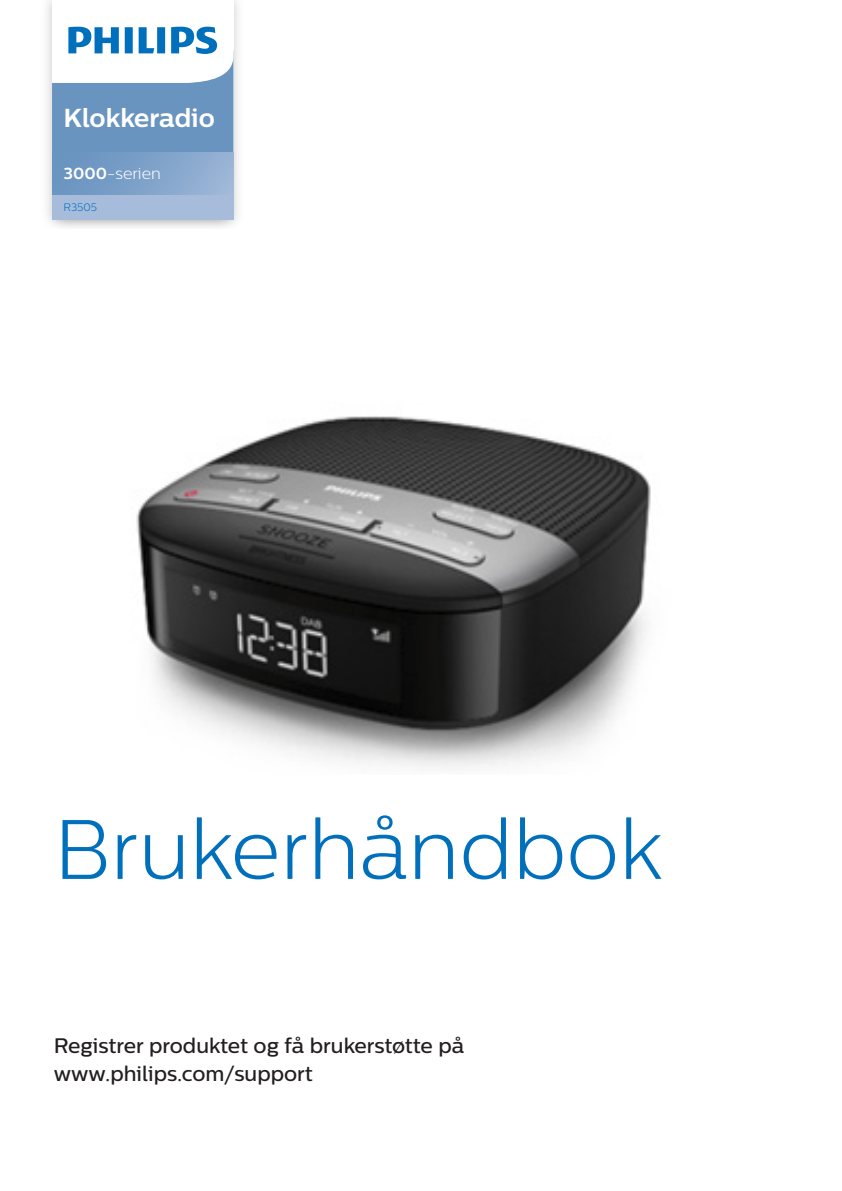
<style>
.page{position:relative;width:842px;height:1191px;background:#fff}
.page>*{position:absolute;margin:0;border:0;box-sizing:border-box;transform-origin:0 0}
.t1{font:300 84px "Centrale Sans";color:#0070bd}
.t2{font:700 26px "Centrale Sans";color:#fff}
.t3{font:500 21px "Centrale Sans";color:#231f20}
.t4{font:300 16px "Centrale Sans";color:#fff}
.t5{font:300 10.8px "Centrale Sans";color:#0070bd}
.s1{font-weight:700}
</style>
<div class="page">
<img style="left:136px;top:416px;width:515px;height:352px">
<img style="left:47px;top:1px;width:191px;height:226px">
<div style="left:52px;top:195px;width:181px;height:24px;background:#a7bcdb"></div>
<svg style="left:52px;top:1px;width:181px;height:194px"></svg>
<p class="t2" style="left:64px;top:102px;width:153px">Klokkeradio</p>
<p class="t4" style="left:64px;top:164px;width:99px"><span class="s1">3000</span>-serien</p>
<p class="t5" style="left:64px;top:201px;width:35px">R3505</p>
<p class="t1" style="left:54px;top:801px;width:610px">Brukerhåndbok</p>
<p class="t3" style="left:54px;top:1033px;width:412px">Registrer produktet og få brukerstøtte på</p>
<p class="t3" style="left:54px;top:1061px;width:261px">www.philips.com/support</p>
</div>
